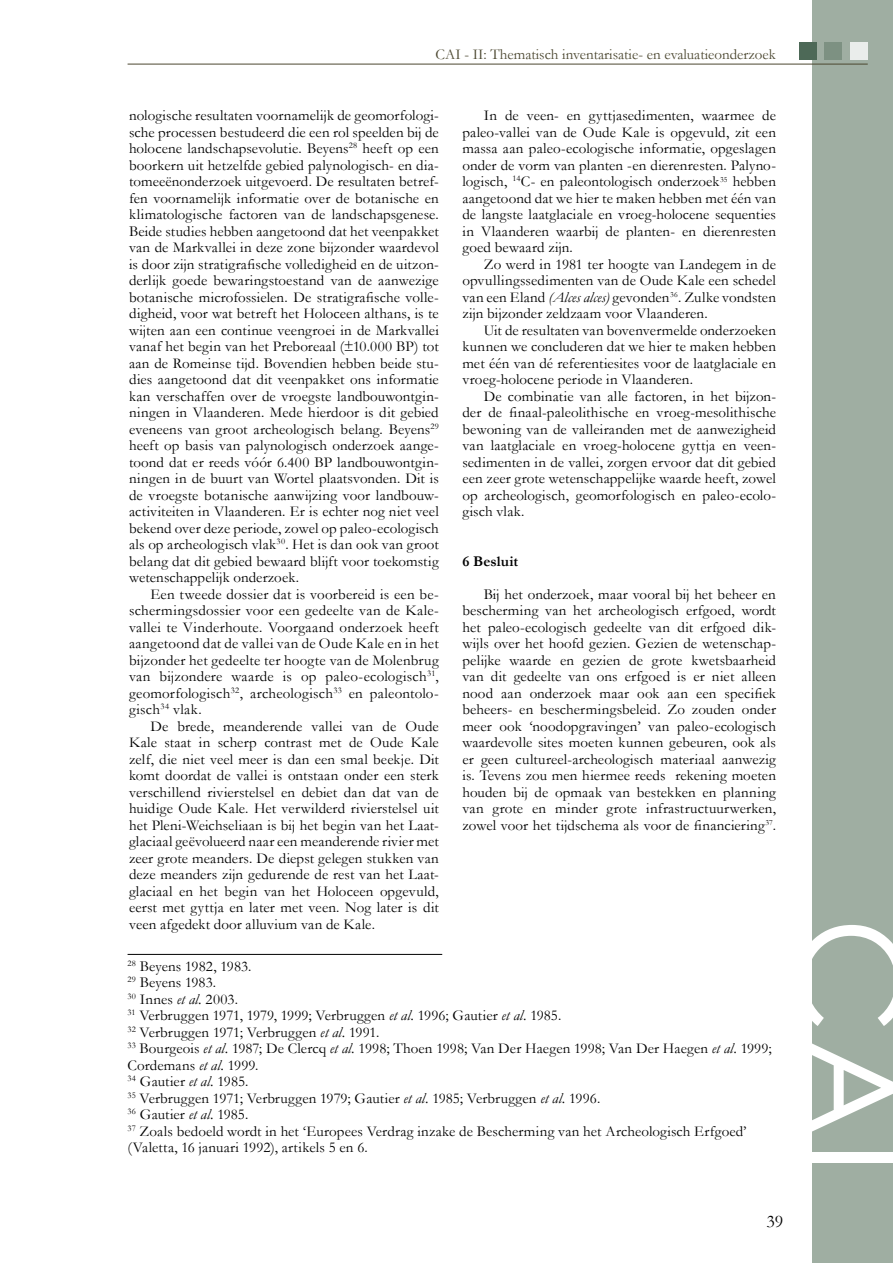
<style>
.page{position:relative;width:893px;height:1263px;background:#fff}
.page>*{position:absolute;margin:0;border:0;box-sizing:border-box;transform-origin:0 0}
.t1{font:144px "Century Gothic";color:#fff}
.t2{font:18px "Garamond";color:#000}
.t3{font:15px/16.5px "Garamond";letter-spacing:.01em;color:#000;text-align:justify}
.t4{font:15px "Garamond";color:#4b4730}
.t5{font:700 15px "Garamond";letter-spacing:.005em;color:#000}
.s1{font-style:italic}
</style>
<div class="page">
<div style="left:812px;top:0;width:81px;height:1263px;background:#9faea2"></div>
<hr style="left:128px;top:64px;width:740px;height:1px;background:#4b4730">
<div style="left:799px;top:43px;width:17px;height:17px;background:#4d6957"></div>
<div style="left:825px;top:43px;width:17px;height:17px;background:#7d9182"></div>
<div style="left:850px;top:43px;width:17px;height:17px;background:#eaedeb"></div>
<hr style="left:128px;top:954px;width:314px;height:1px;background:#000">
<p class="t4" style="left:436px;top:44px;width:342px">CAI - II: Thematisch inventarisatie- en evaluatieonderzoek</p>
<p class="t3" style="left:129px;top:107px;width:311px">nologische resultaten voornamelijk de geomorfologi&shy;sche processen bestudeerd die een rol speelden bij de holocene landschapsevolutie. Beyens<sup>28</sup> heeft op een boorkern uit hetzelfde gebied palynologisch- en dia&shy;tomeeënonderzoek uitgevoerd. De resultaten betref&shy;fen voornamelijk informatie over de botanische en klimatologische factoren van de landschapsgenese.<br>Beide studies hebben aangetoond dat het veenpakket van de Markvallei in deze zone bijzonder waardevol is door zijn stratigrafische volledigheid en de uitzon&shy;derlijk goede bewaringstoestand van de aanwezige botanische microfossielen. De stratigrafische volle&shy;digheid, voor wat betreft het Holoceen althans, is te wijten aan een continue veengroei in de Markvallei vanaf het begin van het Preboreaal (±10.000 BP) tot aan de Romeinse tijd. Bovendien hebben beide stu&shy;dies aangetoond dat dit veenpakket ons informatie kan verschaffen over de vroegste landbouwontgin&shy;ningen in Vlaanderen. Mede hierdoor is dit gebied eveneens van groot archeologisch belang. Beyens<sup>29 </sup>heeft op basis van palynologisch onderzoek aange&shy;toond dat er reeds vóór 6.400 BP landbouwontgin&shy;ningen in de buurt van Wortel plaatsvonden. Dit is de vroegste botanische aanwijzing voor landbouw&shy;activiteiten in Vlaanderen. Er is echter nog niet veel bekend over deze periode, zowel op paleo-ecologisch als op archeologisch vlak<sup>30</sup>. Het is dan ook van groot belang dat dit gebied bewaard blijft voor toekomstig wetenschappelijk onderzoek.</p>
<p class="t3" style="left:129px;top:586px;width:311px;text-indent:21px">Een tweede dossier dat is voorbereid is een be&shy;schermingsdossier voor een gedeelte van de Kale&shy;vallei te Vinderhoute. Voorgaand onderzoek heeft aangetoond dat de vallei van de Oude Kale en in het bijzonder het gedeelte ter hoogte van de Molenbrug van bijzondere waarde is op paleo-ecologisch<sup>31</sup> , geomorfologisch<sup>32</sup>, archeologisch<sup>33</sup> en paleontolo&shy;gisch<sup>34</sup> vlak.</p>
<p class="t3" style="left:129px;top:718px;width:311px;text-indent:21px">De brede, meanderende vallei van de Oude Kale staat in scherp contrast met de Oude Kale zelf, die niet veel meer is dan een smal beekje. Dit komt doordat de vallei is ontstaan onder een sterk verschillend rivierstelsel en debiet dan dat van de huidige Oude Kale. Het verwilderd rivierstelsel uit het Pleni-Weichseliaan is bij het begin van het Laat&shy;glaciaal geëvolueerd naar een meanderende rivier met zeer grote meanders. De diepst gelegen stukken van deze meanders zijn gedurende de rest van het Laat&shy;glaciaal en het begin van het Holoceen opgevuld, eerst met gyttja en later met veen. Nog later is dit veen afgedekt door alluvium van de Kale. <sup>35</sup> <sup>36</sup> <sup>37</sup></p>
<p class="t3" style="left:128px;top:957px;width:646px;text-align:left"><sup>28</sup> Beyens 1982, 1983.<br><sup>29</sup> Beyens 1983.<br><sup>30</sup> Innes <span class="s1">et al.</span> 2003.<br><sup>31</sup> Verbruggen 1971 , 1979, 1999; Verbruggen <span class="s1">et al.</span> 1996; Gautier <span class="s1">et al.</span> 1985.<br><sup>32</sup> Verbruggen 1971; Verbruggen <span class="s1">et al.</span> 1991.<br><sup>33</sup> Bourgeois <span class="s1">et al.</span> 1987; De Clercq <span class="s1">et al.</span> 1998; Thoen 1998; Van Der Haegen 1998; Van Der Haegen <span class="s1">et al.</span> 1999; Cordemans <span class="s1">et al.</span> 1999.<br><sup>34</sup> Gautier <span class="s1">et al.</span> 1985.<br><sup>35</sup> Verbruggen 1971; Verbruggen 1979; Gautier <span class="s1">et al.</span> 1985; Verbruggen <span class="s1">et al.</span> 1996.<br><sup>36</sup> Gautier <span class="s1">et al.</span> 1985.<br><sup>37</sup> Zoals bedoeld wordt in het ‘Europees Verdrag inzake de Bescherming van het Archeologisch Erfgoed’ (Valetta, 16 januari 1992), artikels 5 en 6.</p>
<p class="t3" style="left:462px;top:107px;width:315px;text-indent:21px">In de veen- en gyttjasedimenten, waarmee de paleo-vallei van de Oude Kale is opgevuld, zit een massa aan paleo-ecologische informatie, opgeslagen onder de vorm van planten -en dierenresten. Palyno&shy;logisch, <sup>14</sup> C- en paleontologisch onderzoek<sup>35</sup> hebben aangetoond dat we hier te maken hebben met één van de langste laatglaciale en vroeg-holocene sequenties in Vlaanderen waarbij de planten- en dierenresten goed bewaard zijn.</p>
<p class="t3" style="left:462px;top:256px;width:315px;text-indent:21px">Zo werd in 1981 ter hoogte van Landegem in de opvullingssedimenten van de Oude Kale een schedel van een Eland <span class="s1">(Alces alces)</span> gevonden<sup>36</sup> . Zulke vondsten zijn bijzonder zeldzaam voor Vlaanderen.</p>
<p class="t3" style="left:462px;top:322px;width:315px;text-indent:21px">Uit de resultaten van bovenvermelde onderzoeken kunnen we concluderen dat we hier te maken hebben met één van dé referentiesites voor de laatglaciale en vroeg-holocene periode in Vlaanderen.</p>
<p class="t3" style="left:462px;top:388px;width:315px;text-indent:21px">De combinatie van alle factoren, in het bijzon&shy;der de finaal-paleolithische en vroeg-mesolithische bewoning van de valleiranden met de aanwezigheid van laatglaciale en vroeg-holocene gyttja en veen&shy;sedimenten in de vallei, zorgen ervoor dat dit gebied een zeer grote wetenschappelijke waarde heeft, zowel op archeologisch, geomorfologisch en paleo-ecolo&shy;gisch vlak.</p>
<p class="t5" style="left:462px;top:551px;width:57px">6 Besluit</p>
<p class="t3" style="left:462px;top:586px;width:315px;text-indent:21px">Bij het onderzoek, maar vooral bij het beheer en bescherming van het archeologisch erfgoed, wordt het paleo-ecologisch gedeelte van dit erfgoed dik&shy;wijls over het hoofd gezien. Gezien de wetenschap&shy;pelijke waarde en gezien de grote kwetsbaarheid van dit gedeelte van ons erfgoed is er niet alleen nood aan onderzoek maar ook aan een specifiek beheers- en beschermingsbeleid. Zo zouden onder meer ook ‘noodopgravingen’ van paleo-ecologisch waardevolle sites moeten kunnen gebeuren, ook als er geen cultureel-archeologisch materiaal aanwezig is. Tevens zou men hiermee reeds rekening moeten houden bij de opmaak van bestekken en planning van grote en minder grote infrastructuurwerken, zowel voor het tijdschema als voor de financiering<sup>37</sup>.</p>
<h1 class="t1" style="left:952px;top:917px;width:258px;rotate:90deg">CAI</h1>
<p class="t2" style="left:766px;top:1209px;width:18px">39</p>
</div>
